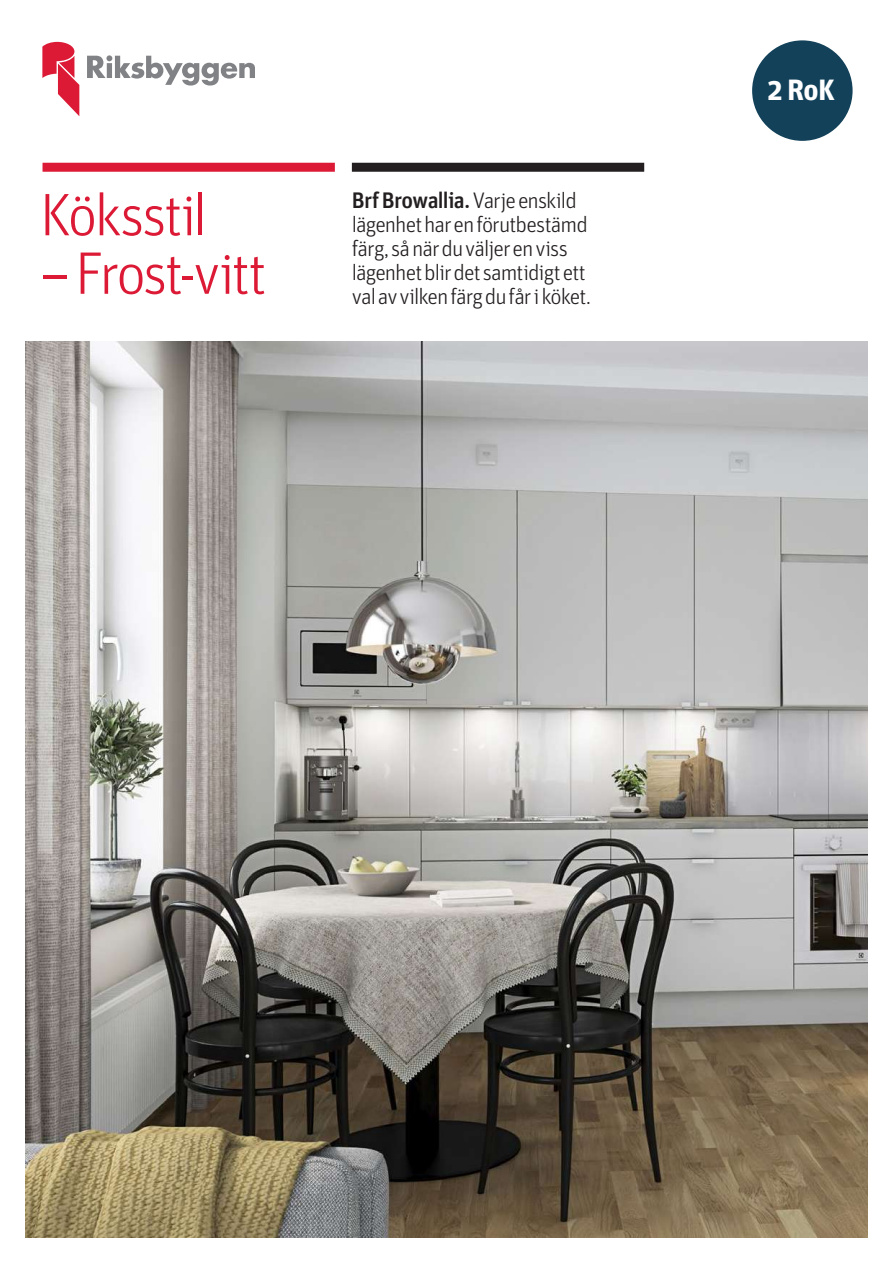
<style>
.page{position:relative;width:893px;height:1263px;background:#fff}
.page>*{position:absolute;margin:0;border:0;box-sizing:border-box;transform-origin:0 0}
.t1{font:300 60px "Unit OTRB";letter-spacing:-.05em;color:#dc1a36}
.t2{font:700 29.4px "Unit OTRB";color:#fff}
.t3{font:300 22.5px/24px "Unit OTRB";letter-spacing:-.045em;color:#231f20}
.t4{font:22.5px "Unit OTRB1 Medi";letter-spacing:-.035em;color:#231f20}
.s1{font-family:"Unit OTRB";font-weight:300}
</style>
<div class="page">
<svg style="left:87px;top:55px;width:168px;height:31px"></svg>
<svg style="left:42px;top:42px;width:37px;height:74px"></svg>
<div style="left:43px;top:163px;width:292px;height:9px;background:#dc1a36"></div>
<div style="left:352px;top:163px;width:292px;height:9px;background:#231f20"></div>
<div style="left:752px;top:40px;width:101px;height:101px;background:#124159;border-radius:50%"></div>
<img style="left:26px;top:341px;width:841px;height:896px">
<h1 class="t1" style="left:40px;top:179px;width:169px">Köksstil</h1>
<h1 class="t1" style="left:40px;top:238px;width:229px">– Frost-vitt</h1>
<p class="t4" style="left:352px;top:186px;width:226px">Brf Browallia. <span class="s1">Varje enskild</span></p>
<p class="t3" style="left:352px;top:212px;width:241px">lägenhet har en förutbestämd färg, så när du väljer en viss lägenhet blir det samtidigt ett val av vilken färg du får i köket.</p>
<h2 class="t2" style="left:767px;top:71px;width:69px">2 RoK</h2>
</div>
